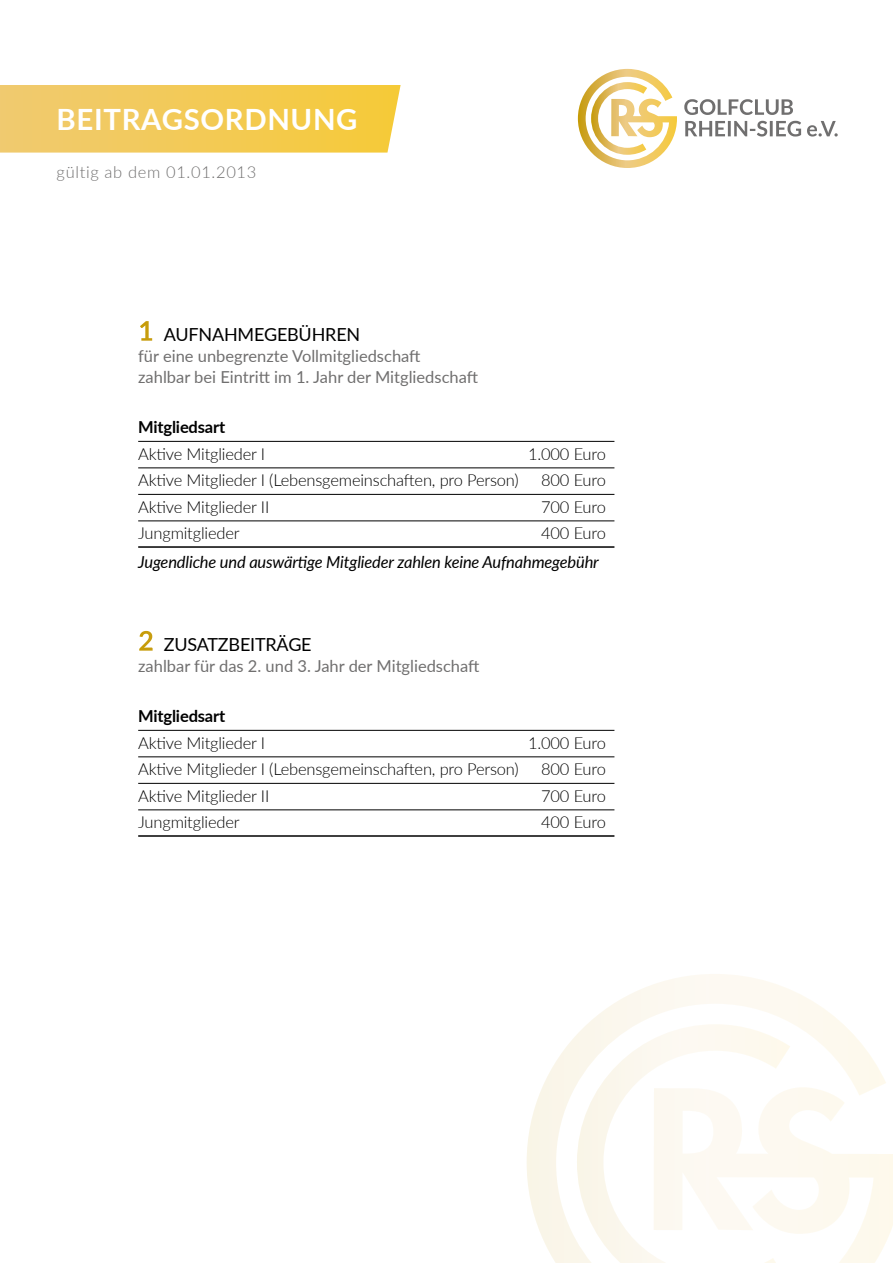
<style>
.page{position:relative;width:893px;height:1263px;background:#fff}
.page>*{position:absolute;margin:0;border:0;box-sizing:border-box;transform-origin:0 0}
.t1{font:700 29.4px "Lato";letter-spacing:.025em;color:#fff}
.t2{font:18px "Lato";letter-spacing:-.01em;color:#000}
.t3{font:300 16.5px "Lato";letter-spacing:-.01em;color:#000}
.t4{font:16.5px/21px "Lato";color:#706f6f}
.t5{font:italic 16.5px "Lato";letter-spacing:-.01em;color:#000}
.t6{font:700 16.5px "Lato";letter-spacing:-.01em;color:#000}
.t7{font:300 16.5px "Lato";letter-spacing:.04em;color:#706f6f}
.s1{font-weight:700;font-size:27px;color:#fff}
</style>
<div class="page">
<svg style="left:527px;top:974px;width:366px;height:289px"></svg>
<svg style="left:685px;top:121px;width:153px;height:16px"></svg>
<svg style="left:684px;top:99px;width:109px;height:16px"></svg>
<svg style="left:578px;top:69px;width:99px;height:99px"></svg>
<svg style="left:0;top:85px;width:401px;height:68px;background:#f3cb59"></svg>
<hr style="left:138px;top:441px;width:476px;height:1px;background:#000">
<hr style="left:138px;top:467px;width:476px;height:1px;background:#000">
<hr style="left:138px;top:494px;width:476px;height:1px;background:#000">
<hr style="left:138px;top:520px;width:476px;height:1px;background:#000">
<hr style="left:138px;top:546px;width:476px;height:2px;background:#000">
<hr style="left:138px;top:730px;width:476px;height:1px;background:#000">
<hr style="left:138px;top:756px;width:476px;height:1px;background:#000">
<hr style="left:138px;top:783px;width:476px;height:1px;background:#000">
<hr style="left:138px;top:809px;width:476px;height:1px;background:#000">
<hr style="left:138px;top:835px;width:476px;height:2px;background:#000">
<h1 class="t1" style="left:57px;top:98px;width:302px">BEITRAGSORDNUNG</h1>
<p class="t7" style="left:57px;top:161px;width:201px">gültig ab dem 01.01.2013</p>
<p class="t2" style="left:138px;top:321px;width:224px"><span class="s1">1</span> AUFNAHMEGEBÜHREN</p>
<p class="t4" style="left:138px;top:344px;width:341px">für eine unbegrenzte Vollmitgliedschaft<br>zahlbar bei Eintritt im 1. Jahr der Mitgliedschaft</p>
<p class="t6" style="left:138px;top:415px;width:89px">Mitgliedsart</p>
<p class="t3" style="left:138px;top:442px;width:128px">Aktive Mitglieder I</p>
<p class="t3" style="left:528px;top:442px;width:79px">1.000 Euro</p>
<p class="t3" style="left:138px;top:469px;width:382px">Aktive Mitglieder I (Lebensgemeinschaften, pro Person)</p>
<p class="t3" style="left:541px;top:469px;width:66px">800 Euro</p>
<p class="t3" style="left:138px;top:495px;width:133px">Aktive Mitglieder II</p>
<p class="t3" style="left:541px;top:495px;width:66px">700 Euro</p>
<p class="t3" style="left:138px;top:522px;width:103px">Jungmitglieder</p>
<p class="t3" style="left:541px;top:522px;width:66px">400 Euro</p>
<p class="t5" style="left:138px;top:550px;width:462px">Jugendliche und auswärtige Mitglieder zahlen keine Aufnahmegebühr</p>
<p class="t2" style="left:138px;top:631px;width:175px"><span class="s1">2</span> ZUSATZBEITRÄGE</p>
<p class="t4" style="left:138px;top:654px;width:343px">zahlbar für das 2. und 3. Jahr der Mitgliedschaft</p>
<p class="t6" style="left:138px;top:704px;width:89px">Mitgliedsart</p>
<p class="t3" style="left:138px;top:731px;width:128px">Aktive Mitglieder I</p>
<p class="t3" style="left:528px;top:731px;width:79px">1.000 Euro</p>
<p class="t3" style="left:138px;top:758px;width:382px">Aktive Mitglieder I (Lebensgemeinschaften, pro Person)</p>
<p class="t3" style="left:541px;top:758px;width:66px">800 Euro</p>
<p class="t3" style="left:138px;top:784px;width:133px">Aktive Mitglieder II</p>
<p class="t3" style="left:541px;top:784px;width:66px">700 Euro</p>
<p class="t3" style="left:138px;top:811px;width:103px">Jungmitglieder</p>
<p class="t3" style="left:541px;top:811px;width:66px">400 Euro</p>
</div>
